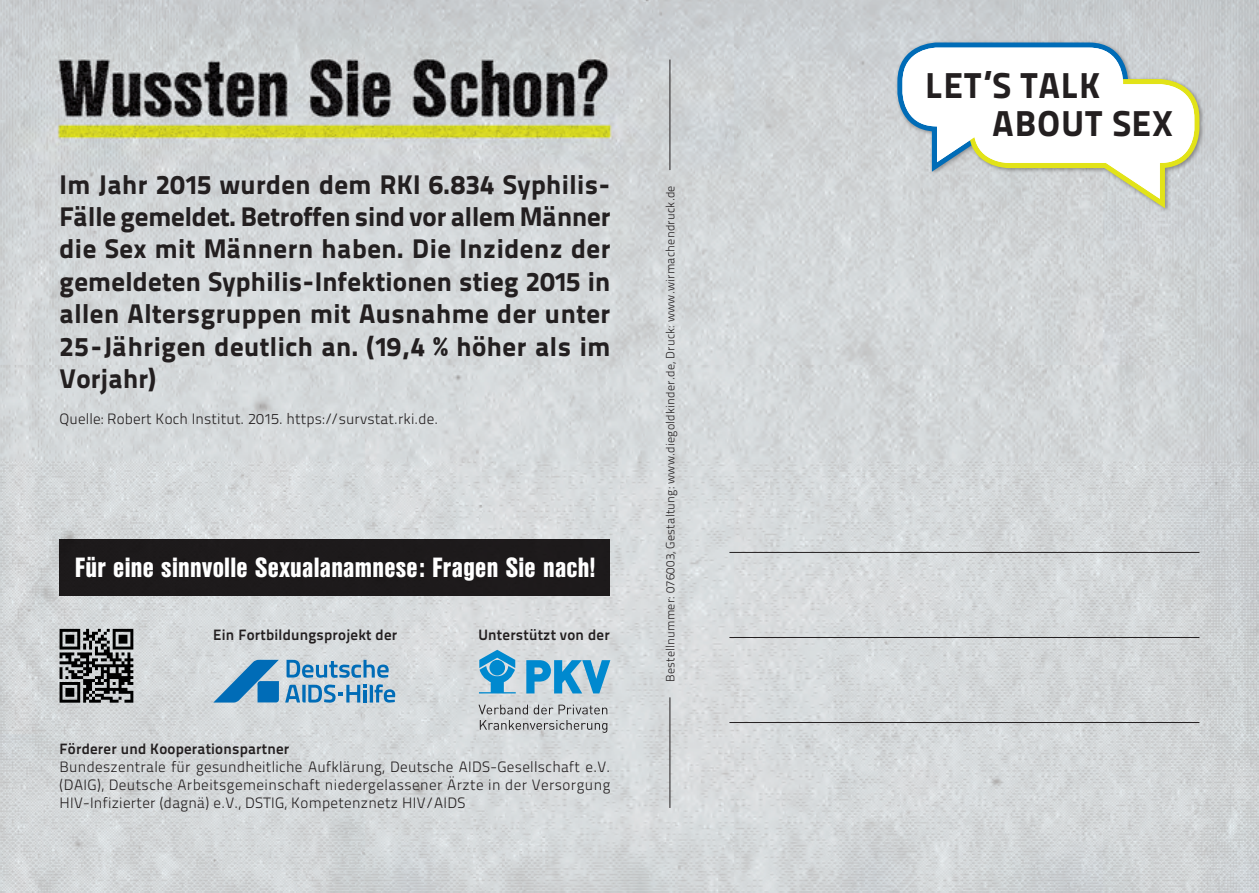
<style>
.page{position:relative;width:1259px;height:893px;background:#fff}
.page>*{position:absolute;margin:0;border:0;box-sizing:border-box;transform-origin:0 0}
.t1{font:36px "Titillium Maps 29 L 999 wt";letter-spacing:.02em;color:#231f20}
.t2{font:27px/32.4px "Titillium Text 22 L 999 wt";letter-spacing:.02em;color:#231f20;text-align:justify}
.t3{font:900 27px "Nimbus San Con L";letter-spacing:.01em;color:#fff}
.t4{font:15px/18px "Titillium Text 22 L 250 wt";letter-spacing:.02em;color:#231f20;text-align:justify}
.t5{font:15px "Titillium Text 22 L 800 wt";letter-spacing:.015em;color:#231f20}
.t6{font:12px "Titillium Text 22 L 250 wt";letter-spacing:.02em;color:#231f20}
</style>
<div class="page">
<img style="left:0;top:0;width:1259px;height:893px">
<div style="left:60px;top:539px;width:550px;height:56px;background:#231f20"></div>
<hr style="left:729px;top:722px;width:470px;height:1px;background:#231f20">
<hr style="left:729px;top:637px;width:470px;height:1px;background:#231f20">
<hr style="left:729px;top:552px;width:470px;height:1px;background:#231f20">
<svg style="left:478px;top:705px;width:129px;height:9px"></svg>
<svg style="left:480px;top:720px;width:127px;height:13px;background:#b6b9ba"></svg>
<svg style="left:526px;top:660px;width:84px;height:33px;background:#5cacd4"></svg>
<svg style="left:479px;top:650px;width:37px;height:43px;background:#5cacd5"></svg>
<svg style="left:286px;top:660px;width:103px;height:18px;background:#7faccc"></svg>
<svg style="left:285px;top:684px;width:110px;height:19px;background:#7aaacb"></svg>
<svg style="left:213px;top:660px;width:66px;height:43px;background:#69a2c9"></svg>
<svg style="left:60px;top:629px;width:73px;height:74px;background:#606162"></svg>
<hr style="left:669px;top:60px;width:1px;height:110px;background:#231f20">
<hr style="left:669px;top:697px;width:1px;height:111px;background:#231f20">
<svg style="left:895px;top:40px;width:307px;height:173px"></svg>
<p class="t2" style="left:60px;top:166px;width:552px">Im Jahr 2015 wurden dem RKI 6.834 Syphilis-Fälle gemeldet. Betroffen sind vor allem Männer die Sex mit Männern haben. Die Inzidenz der gemeldeten Syphilis-Infektionen stieg 2015 in allen Altersgruppen mit Ausnahme der unter 25-Jährigen deutlich an. (19,4 % höher als im Vorjahr)</p>
<p class="t4" style="left:60px;top:409px;width:380px">Quelle: Robert Koch Institut. 2015. https://survstat.rki.de.</p>
<p class="t3" style="left:75px;top:548px;width:522px">Für eine sinnvolle Sexualanamnese: Fragen Sie nach!</p>
<p class="t5" style="left:213px;top:623px;width:185px">Ein Fortbildungsprojekt der</p>
<p class="t5" style="left:478px;top:623px;width:133px">Unterstützt von der</p>
<p class="t5" style="left:60px;top:737px;width:231px">Förderer und Kooperationspartner</p>
<p class="t4" style="left:60px;top:757px;width:552px">Bundeszentrale für gesundheitliche Aufklärung, Deutsche AIDS-Gesellschaft e.V. (DAIG), Deutsche Arbeitsgemeinschaft niedergelassener Ärzte in der Versorgung HIV-Infizierter (dagnä) e.V., DSTIG, Kompetenznetz HIV/AIDS</p>
<p class="t6" style="left:661px;top:682px;width:498px;rotate:-90deg">Bestellnummer: 076003, Gestaltung: www.diegoldkinder.de, Druck: www.wirmachendruck.de</p>
<p class="t1" style="left:925px;top:57px;width:177px">LET’S TALK</p>
<p class="t1" style="left:992px;top:95px;width:182px">ABOUT SEX</p>
</div>
